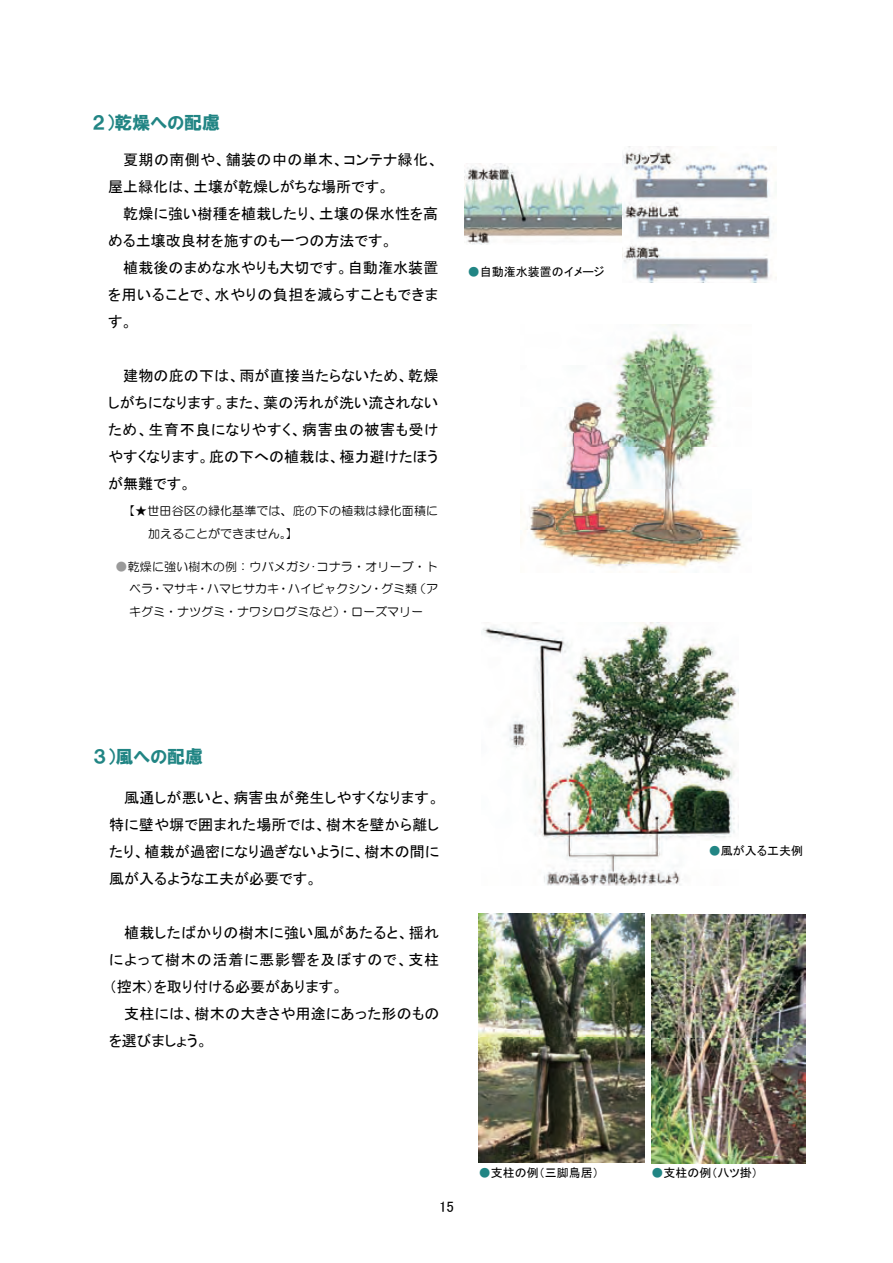
<style>
.page{position:relative;width:893px;height:1263px;background:#fff}
.page>*{position:absolute;margin:0;border:0;box-sizing:border-box;transform-origin:0 0}
.t1{font:18px "HGP Soei Kakugothic UB";color:#218584}
.t2{font:15px/27px "MS P Gothic";letter-spacing:.01em;color:#000;text-align:justify}
.t3{font:15px "MS P Gothic";letter-spacing:.035em;color:#000}
.t4{font:15px "MS P Gothic";letter-spacing:.055em;color:#000}
.t5{font:12px/22.5px "HG Maru Gothic MPRO";letter-spacing:.005em;color:#000}
.t6{font:12px "MS P Gothic";color:#000}
.s1{color:#9a9a9a}
.s2{color:#218584}
</style>
<div class="page">
<img style="left:520px;top:325px;width:222px;height:247px">
<img style="left:464px;top:163px;width:158px;height:82px">
<img style="left:482px;top:622px;width:257px;height:264px">
<div style="left:700px;top:842px;width:120px;height:27px;background:#fff"></div>
<img style="left:622px;top:147px;width:155px;height:136px">
<img style="left:478px;top:913px;width:167px;height:250px">
<img style="left:651px;top:914px;width:154px;height:250px">
<p class="t1" style="left:92px;top:113px;width:130px">２）乾燥への配慮</p>
<p class="t2" style="left:123px;top:146px;width:317px">夏期の南側や、舗装の中の単木、コンテナ緑化、</p>
<p class="t2" style="left:108px;top:173px;width:282px">屋上緑化は、土壌が乾燥しがちな場所です。</p>
<p class="t2" style="left:123px;top:200px;width:317px">乾燥に強い樹種を植栽したり、土壌の保水性を高</p>
<p class="t2" style="left:108px;top:227px;width:286px">める土壌改良材を施すのも一つの方法です。</p>
<p class="t2" style="left:123px;top:254px;width:317px">植栽後のまめな水やりも大切です。自動潅水装置</p>
<p class="t3" style="left:108px;top:287px;width:332px">を用いることで、水やりの負担を減らすこともできま</p>
<p class="t2" style="left:108px;top:308px;width:26px">す。</p>
<p class="t2" style="left:108px;top:362px;width:332px;text-indent:15px">建物の庇の下は、雨が直接当たらないため、乾燥しがちになります。また、葉の汚れが洗い流されないため、生育不良になりやすく、病害虫の被害も受けやすくなります。庇の下への植栽は、極力避けたほうが無難です。</p>
<p class="t5" style="left:148px;top:499px;width:292px;text-indent:-25px">【★世田谷区の緑化基準では、庇の下の植栽は緑化面積に加えることができません。】</p>
<p class="t5" style="left:129px;top:555px;width:310px;text-align:justify;text-indent:-14px"><span class="s1">●</span>乾燥に強い樹木の例：ウバメガシ･コナラ・オリーブ・トベラ・マサキ・ハマヒサカキ・ハイビャクシン・グミ類（アキグミ・ナツグミ・ナワシログミなど）・ローズマリー</p>
<p class="t6" style="left:468px;top:266px;width:138px"><span class="s2">●</span>自動潅水装置のイメージ</p>
<p class="t1" style="left:93px;top:748px;width:112px">３）風への配慮</p>
<p class="t2" style="left:109px;top:784px;width:332px;text-indent:15px">風通しが悪いと、病害虫が発生しやすくなります。特に壁や塀で囲まれた場所では、樹木を壁から離したり、植栽が過密になり過ぎないように、樹木の間に風が入るような工夫が必要です。</p>
<p class="t2" style="left:124px;top:919px;width:317px">植栽したばかりの樹木に強い風があたると、揺れ</p>
<p class="t4" style="left:109px;top:952px;width:332px">によって樹木の活着に悪影響を及ぼすので、支柱</p>
<p class="t2" style="left:109px;top:973px;width:236px">（控木）を取り付ける必要があります。</p>
<p class="t2" style="left:124px;top:1000px;width:317px">支柱には、樹木の大きさや用途にあった形のもの</p>
<p class="t2" style="left:109px;top:1026px;width:100px">を選びましょう。</p>
<p class="t6" style="left:709px;top:844px;width:96px"><span class="s2">●</span>風が入る工夫例</p>
<p class="t2" style="left:439px;top:1193px;width:17px">15</p>
<p class="t6" style="left:479px;top:1166px;width:121px"><span class="s2">●</span>支柱の例（三脚鳥居）</p>
<p class="t6" style="left:651px;top:1167px;width:108px"><span class="s2">●</span>支柱の例（八ツ掛）</p>
</div>
